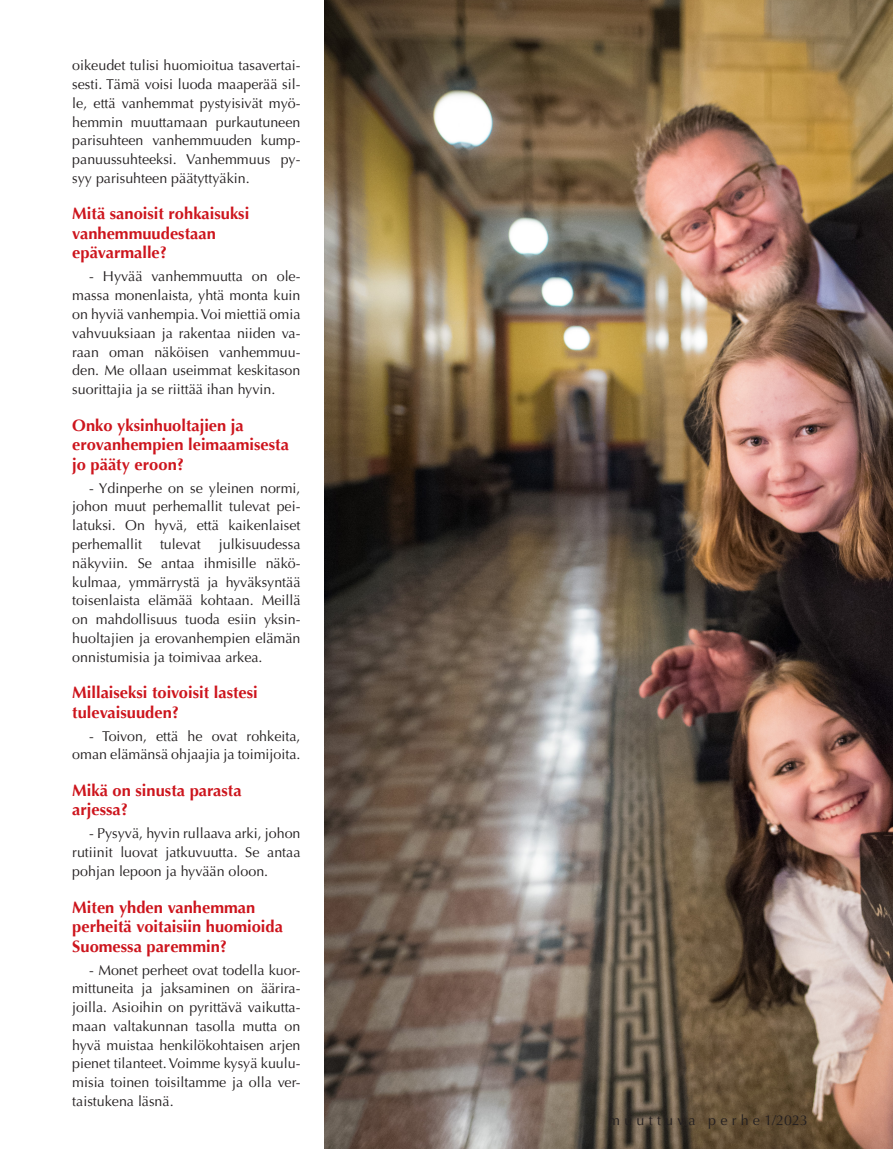
<style>
.page{position:relative;width:893px;height:1149px;background:#fff}
.page>*{position:absolute;margin:0;border:0;box-sizing:border-box;transform-origin:0 0}
.leipiskysymys8-9{font:700 16.5px/19.5px "Optima";color:#cd151d}
.t1{font:14.25px/18.8px "Optima";color:#231f20;text-align:justify}
.t2{font:14.25px "Optima";letter-spacing:.3em;color:#231f20}
</style>
<div class="page">
<img style="left:324px;top:0;width:569px;height:1148px">
<p class="t1" style="left:72px;top:56px;width:230px">oikeudet tulisi huomioitua tasavertai&shy;sesti. Tämä voisi luoda maaperää sil&shy;le, että vanhemmat pystyisivät myö&shy;hemmin muuttamaan purkautuneen parisuhteen vanhemmuuden kump&shy;panuussuhteeksi. Vanhemmuus py&shy;syy parisuhteen päätyttyäkin.</p>
<p class="leipiskysymys8-9" style="left:72px;top:204px;width:178px">Mitä sanoisit rohkaisuksi vanhemmuudestaan epävarmalle?</p>
<p class="t1" style="left:72px;top:267px;width:230px;text-indent:17px">- Hyvää vanhemmuutta on ole&shy;massa monenlaista, yhtä monta kuin on hyviä vanhempia. Voi miettiä omia vahvuuksiaan ja rakentaa niiden va&shy;raan oman näköisen vanhemmuu&shy;den. Me ollaan useimmat keskitason suorittajia ja se riittää ihan hyvin.</p>
<p class="leipiskysymys8-9" style="left:72px;top:415px;width:218px">Onko yksinhuoltajien ja erovanhempien leimaamisesta jo pääty eroon?</p>
<p class="t1" style="left:72px;top:478px;width:230px;text-indent:17px">- Ydinperhe on se yleinen normi, johon muut perhemallit tulevat pei&shy;latuksi. On hyvä, että kaikenlaiset perhemallit</p>
<p class="t1" style="left:72px;top:535px;width:230px;text-indent:147px">julkisuudessa näkyviin. Se antaa ihmisille näkö&shy;kulmaa, ymmärrystä ja hyväksyntää toisenlaista elämää kohtaan. Meillä on mahdollisuus tuoda esiin yksin&shy;huoltajien ja erovanhempien elämän onnistumisia ja toimivaa arkea.</p>
<p class="leipiskysymys8-9" style="left:72px;top:682px;width:187px">Millaiseksi toivoisit lastesi tulevaisuuden?</p>
<p class="t1" style="left:72px;top:726px;width:230px;text-align:right">- Toivon, että he ovat rohkeita, oman elämänsä ohjaajia ja toimijoita.</p>
<p class="leipiskysymys8-9" style="left:72px;top:780px;width:171px">Mikä on sinusta parasta arjessa?</p>
<p class="t1" style="left:72px;top:824px;width:230px;text-indent:17px">- Pysyvä, hyvin rullaava arki, johon rutiinit luovat jatkuvuutta. Se antaa pohjan lepoon ja hyvään oloon.</p>
<p class="leipiskysymys8-9" style="left:72px;top:897px;width:212px">Miten yhden vanhemman perheitä voitaisiin huomioida<br>Suomessa paremmin?</p>
<p class="t1" style="left:72px;top:960px;width:230px;text-indent:17px">- Monet perheet ovat todella kuor&shy;mittuneita ja jaksaminen on äärira&shy;joilla. Asioihin on pyrittävä vaikutta&shy;maan valtakunnan tasolla mutta on hyvä muistaa henkilökohtaisen arjen pienet tilanteet. Voimme kysyä kuulu&shy;misia toinen toisiltamme ja olla ver&shy;taistukena läsnä.</p>
<p class="t1" style="left:160px;top:535px;width:42px">tulevat</p>
<p class="t2" style="left:608px;top:1111px;width:201px">muuttuva perhe1/2023</p>
</div>
